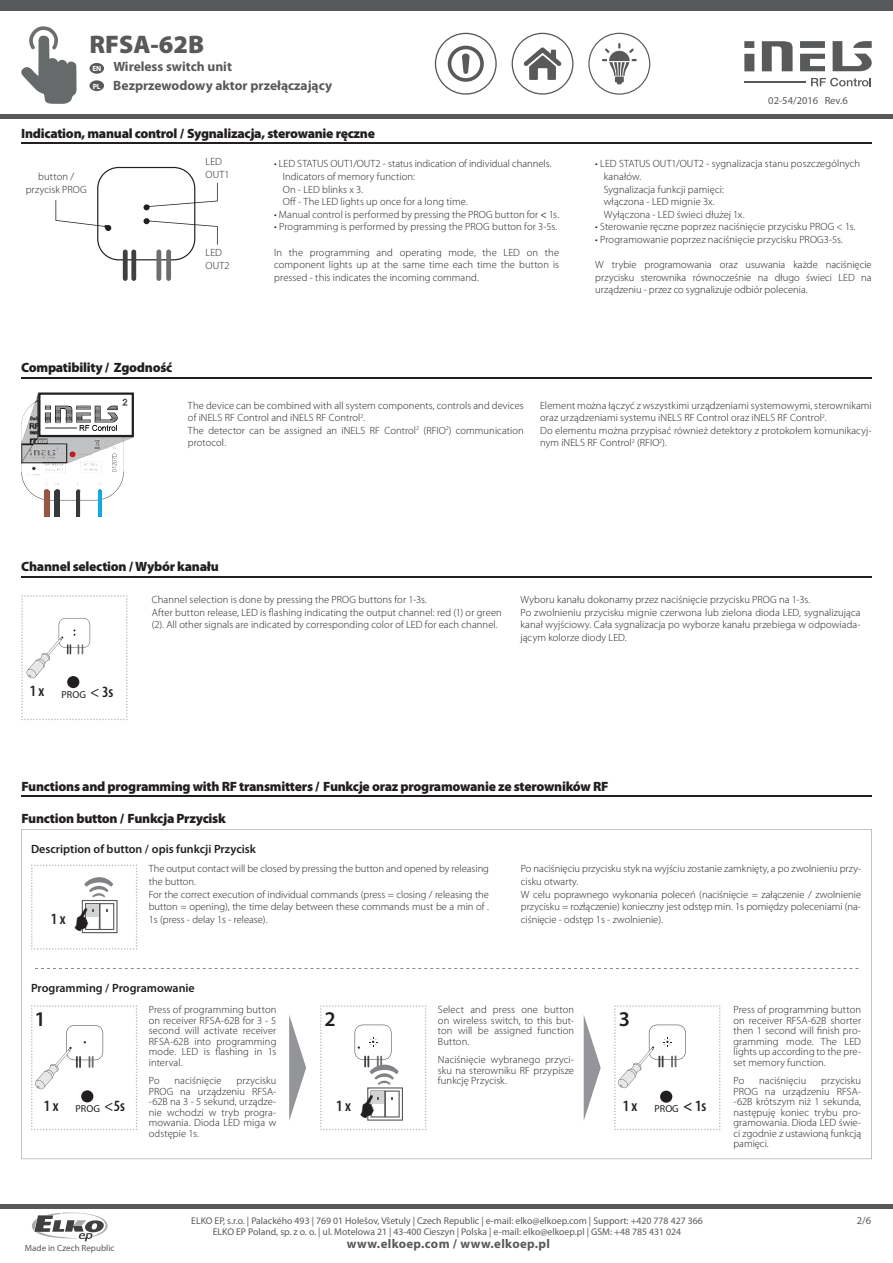
<style>
.page{position:relative;width:893px;height:1263px;background:#fff}
.page>*{position:absolute;margin:0;border:0;box-sizing:border-box;transform-origin:0 0}
.t1{font:900 25.5px "Myriad Pro";color:#58595b}
.t2{font:600 21px "Myriad Pro";color:#231f20}
.t3{font:600 condensed 15.75px "Myriad Pro";color:#231f20}
.t4{font:900 13.5px "Myriad Pro";letter-spacing:-.02em;color:#231f20}
.t5{font:700 13.5px "Myriad Pro";color:#58595b}
.t6{font:700 12.75px "Myriad Pro";letter-spacing:.03em;color:#58595b}
.t7{font:600 12px "Myriad Pro";color:#231f20}
.t8{font:300 10.5px/12.6px "Myriad Pro";letter-spacing:.005em;color:#231f20}
.t9{font:10.5px "Myriad Pro";color:#58595b}
.t10{font:9.75px/11.7px "Myriad Pro";color:#58595b;text-align:center}
.t11{font:9px "Myriad Pro";color:#58595b}
.s1{font-size:7.5px;color:#fff}
.s2{font-weight:400}
.s3{font-weight:400;font-stretch:normal;font-size:10.2px}
.s4{font-weight:400;font-stretch:normal}
</style>
<div class="page">
<svg style="left:22px;top:829px;width:850px;height:330px"></svg>
<div style="left:0;top:0;width:893px;height:11px;background:#58595b"></div>
<hr style="left:0;top:114px;width:893px;height:4px;background:#58595b">
<svg style="left:588px;top:33px;width:62px;height:62px"></svg>
<svg style="left:512px;top:33px;width:61px;height:62px"></svg>
<svg style="left:435px;top:33px;width:62px;height:62px"></svg>
<div style="left:744px;top:54px;width:10px;height:17px;background:#58595b"></div>
<svg style="left:762px;top:41px;width:31px;height:30px"></svg>
<svg style="left:800px;top:54px;width:25px;height:17px"></svg>
<div style="left:800px;top:41px;width:25px;height:7px;background:#58595b"></div>
<svg style="left:833px;top:41px;width:39px;height:30px"></svg>
<div style="left:744px;top:41px;width:10px;height:7px;background:#58595b"></div>
<hr style="left:744px;top:81px;width:62px;height:1px;background:#58595b">
<svg style="left:811px;top:78px;width:60px;height:8px"></svg>
<div style="left:90px;top:63px;width:14px;height:11px;background:#58595b;border-radius:50%"></div>
<svg style="left:21px;top:26px;width:56px;height:78px"></svg>
<div style="left:0;top:1204px;width:893px;height:5px;background:#58595b"></div>
<div style="left:90px;top:80px;width:14px;height:11px;background:#58595b;border-radius:50%"></div>
<svg style="left:32px;top:1212px;width:76px;height:29px"></svg>
<hr style="left:21px;top:142px;width:851px;height:2px;background:#231f20">
<hr style="left:21px;top:378px;width:851px;height:1px;background:#231f20">
<svg style="left:21px;top:392px;width:113px;height:125px"></svg>
<hr style="left:21px;top:576px;width:851px;height:1px;background:#231f20">
<hr style="left:21px;top:796px;width:851px;height:1px;background:#231f20">
<svg style="left:584px;top:1015px;width:17px;height:106px"></svg>
<svg style="left:289px;top:1015px;width:17px;height:106px"></svg>
<svg style="left:35px;top:968px;width:823px;height:1px"></svg>
<svg style="left:31px;top:1005px;width:106px;height:125px"></svg>
<svg style="left:614px;top:1005px;width:106px;height:125px"></svg>
<div style="left:81px;top:1090px;width:12px;height:12px;background:#231f20;border-radius:50%"></div>
<svg style="left:55px;top:167px;width:163px;height:114px"></svg>
<svg style="left:21px;top:595px;width:107px;height:125px"></svg>
<img style="left:27px;top:472px;width:74px;height:13px">
<svg style="left:320px;top:1005px;width:106px;height:125px"></svg>
<svg style="left:31px;top:864px;width:106px;height:86px"></svg>
<h1 class="t1" style="left:90px;top:35px;width:116px">RFSA-62B</h1>
<p class="t5" style="left:92px;top:61px;width:141px"><span class="s1">EN</span> Wireless switch unit</p>
<p class="t5" style="left:93px;top:80px;width:241px"><span class="s1">PL</span> Bezprzewodowy aktor przełączający</p>
<p class="t4" style="left:21px;top:128px;width:355px">Indication, manual control / Sygnalizacja, sterowanie ręczne</p>
<p class="t8" style="left:206px;top:156px;width:18px">LED</p>
<p class="t8" style="left:38px;top:171px;width:37px">button /</p>
<p class="t8" style="left:206px;top:169px;width:25px">OUT1</p>
<p class="t8" style="left:283px;top:159px;width:270px;text-indent:-9px">• LED STATUS OUT1/OUT2 - status indication of individual channels.<br>Indicators of memory function:<br>On - LED blinks x 3.<br>Off - The LED lights up once for a long time.</p>
<p class="t8" style="left:274px;top:209px;width:286px">• Manual control is performed by pressing the PROG button for <span class="s2">&lt;</span> 1s.</p>
<p class="t8" style="left:274px;top:222px;width:285px">• Programming is performed by pressing the PROG button for 3-5s.</p>
<p class="t8" style="left:274px;top:247px;width:286px;text-align:justify">In the programming and operating mode, the LED on the component lights up at the same time each time the button is pressed - this indicates the incoming command.</p>
<p class="t8" style="left:26px;top:184px;width:62px">przycisk PROG</p>
<p class="t8" style="left:206px;top:248px;width:26px">LED<br>OUT2</p>
<p class="t4" style="left:21px;top:362px;width:153px">Compatibility / Zgodność</p>
<p class="t9" style="left:768px;top:97px;width:81px">02-54/2016 Rev.6</p>
<p class="t8" style="left:604px;top:159px;width:258px;text-indent:-9px">• LED STATUS OUT1/OUT2 - sygnalizacja stanu poszczególnych kanałów.<br>Sygnalizacja funkcji pamięci:<br>włączona - LED mignie 3x.<br>Wyłączona - LED świeci dłużej 1x.</p>
<p class="t8" style="left:595px;top:222px;width:262px">• Sterowanie ręczne poprzez naciśnięcie przycisku PROG &lt; 1s.</p>
<p class="t8" style="left:595px;top:234px;width:249px">• Programowanie poprzez naciśnięcie przycisku PROG3-5s.</p>
<p class="t8" style="left:595px;top:259px;width:278px;text-align:justify">W trybie programowania oraz usuwania każde naciśnięcie przycisku sterownika równocześnie na długo świeci LED na urządzeniu - przez co sygnalizuje odbiór polecenia.</p>
<p class="t8" style="left:188px;top:400px;width:337px">The device can be combined with all system components, controls and devices of iNELS RF Control and iNELS RF Control<sup>2</sup>.<br>The detector can be assigned an iNELS RF Control<sup>2</sup> (RFIO<sup>2</sup>) communication protocol.</p>
<p class="t8" style="left:540px;top:400px;width:333px">Element można łączyć z wszystkimi urządzeniami systemowymi, sterownikami oraz urządzeniami systemu iNELS RF Control oraz iNELS RF Control<sup>2</sup>.<br>Do elementu można przypisać również detektory z protokołem komunikacyj&shy;nym iNELS RF Control<sup>2</sup> (RFIO<sup>2</sup>).</p>
<p class="t4" style="left:21px;top:562px;width:199px">Channel selection / Wybór kanału</p>
<p class="t8" style="left:152px;top:594px;width:351px">Channel selection is done by pressing the PROG buttons for 1-3s.<br>After button release, LED is flashing indicating the output channel: red (1) or green (2). All other signals are indicated by corresponding color of LED for each channel.</p>
<h3 class="t3" style="left:30px;top:685px;width:85px">1 x <span class="s3">PROG</span> <span class="s4">&lt;</span> 3s</h3>
<p class="t8" style="left:520px;top:594px;width:342px">Wyboru kanału dokonamy przez naciśnięcie przycisku PROG na 1-3s.<br>Po zwolnieniu przycisku mignie czerwona lub zielona dioda LED, sygnalizująca kanał wyjściowy. Cała sygnalizacja po wyborze kanału przebiega w odpowiada&shy;jącym kolorze diody LED.</p>
<p class="t4" style="left:22px;top:781px;width:588px">Functions and programming with RF transmitters / Funkcje oraz programowanie ze sterowników RF</p>
<p class="t4" style="left:22px;top:813px;width:206px">Function button / Funkcja Przycisk</p>
<p class="t7" style="left:31px;top:844px;width:226px">Description of button / opis funkcji Przycisk</p>
<p class="t8" style="left:149px;top:864px;width:342px">The output contact will be closed by pressing the button and opened by releasing the button.<br>For the correct execution of individual commands (press = closing / releasing the button = opening), the time delay between these commands must be a min of .<br>1s (press - delay 1s - release).</p>
<p class="t8" style="left:521px;top:864px;width:342px">Po naciśnięciu przycisku styk na wyjściu zostanie zamknięty, a po zwolnieniu przy&shy;cisku otwarty.<br>W celu poprawnego wykonania poleceń (naciśnięcie = załączenie / zwolnienie przycisku = rozłączenie) konieczny jest odstęp min. 1s pomiędzy poleceniami (na&shy;ciśnięcie - odstęp 1s - zwolnienie).</p>
<h3 class="t3" style="left:51px;top:912px;width:16px">1 x</h3>
<p class="t7" style="left:31px;top:984px;width:165px">Programming / Programowanie</p>
<p class="t8" style="left:149px;top:1005px;width:129px;line-height:10.5px;text-align:justify">Press of programming button on receiver RFSA-62B for 3 - 5 second will activate receiver RFSA-62B into programming mode. LED is flashing in 1s interval.</p>
<p class="t8" style="left:438px;top:1005px;width:138px;line-height:10.5px;text-align:justify">Select and press one button on wireless switch, to this but&shy;ton will be assigned function Button.</p>
<p class="t8" style="left:733px;top:1005px;width:129px;line-height:10.5px;text-align:justify">Press of programming button on receiver RFSA-62B shorter then 1 second will finish pro&shy;gramming mode. The LED lights up according to the pre&shy;set memory function.</p>
<h2 class="t2" style="left:325px;top:1011px;width:13px">2</h2>
<h2 class="t2" style="left:619px;top:1011px;width:13px">3</h2>
<h2 class="t2" style="left:34px;top:1011px;width:13px">1</h2>
<p class="t8" style="left:438px;top:1055px;width:138px;line-height:10.5px;text-align:justify">Naciśnięcie wybranego przyci&shy;sku na sterowniku RF przypisze funkcję Przycisk.</p>
<p class="t8" style="left:149px;top:1076px;width:129px;line-height:10.5px;text-align:justify;text-indent:88px">przycisku PROG na urządzeniu RFSA--62B na 3 - 5 sekund, urządze&shy;nie wchodzi w tryb progra&shy;mowania. Dioda LED miga w odstępie 1s.</p>
<p class="t8" style="left:733px;top:1076px;width:129px;line-height:10.5px;text-align:justify;text-indent:88px">przycisku PROG na urządzeniu RFSA--62B krótszym niż 1 sekunda, następuję koniec trybu pro&shy;gramowania. Dioda LED świe&shy;ci zgodnie z ustawioną funkcją pamięci.</p>
<p class="t8" style="left:149px;top:1075px;width:12px">Po</p>
<p class="t8" style="left:175px;top:1075px;width:48px">naciśnięcie</p>
<p class="t8" style="left:733px;top:1075px;width:12px">Po</p>
<p class="t8" style="left:759px;top:1075px;width:49px">naciśnięciu</p>
<h3 class="t3" style="left:44px;top:1099px;width:83px">1 x <span class="s3">PROG</span> <span class="s4">&lt;</span>5s</h3>
<h3 class="t3" style="left:623px;top:1100px;width:85px">1 x <span class="s3">PROG</span> &lt; 1s</h3>
<h3 class="t3" style="left:336px;top:1100px;width:16px">1 x</h3>
<p class="t11" style="left:25px;top:1244px;width:91px">Made in Czech Republic</p>
<p class="t10" style="left:191px;top:1215px;width:513px">ELKO EP, s.r.o. | Palackého 493 | 769 01 Holešov, Všetuly | Czech Republic | e-mail: elko@elkoep.com | Support: +420 778 427 366<br>ELKO EP Poland, sp. z o. o. | ul. Motelowa 21 | 43-400 Cieszyn | Polska | e-mail: elko@elkoep.pl | GSM: +48 785 431 024</p>
<p class="t6" style="left:347px;top:1239px;width:205px">www.elkoep.com / www.elkoep.pl</p>
<p class="t9" style="left:857px;top:1216px;width:16px">2/6</p>
</div>
